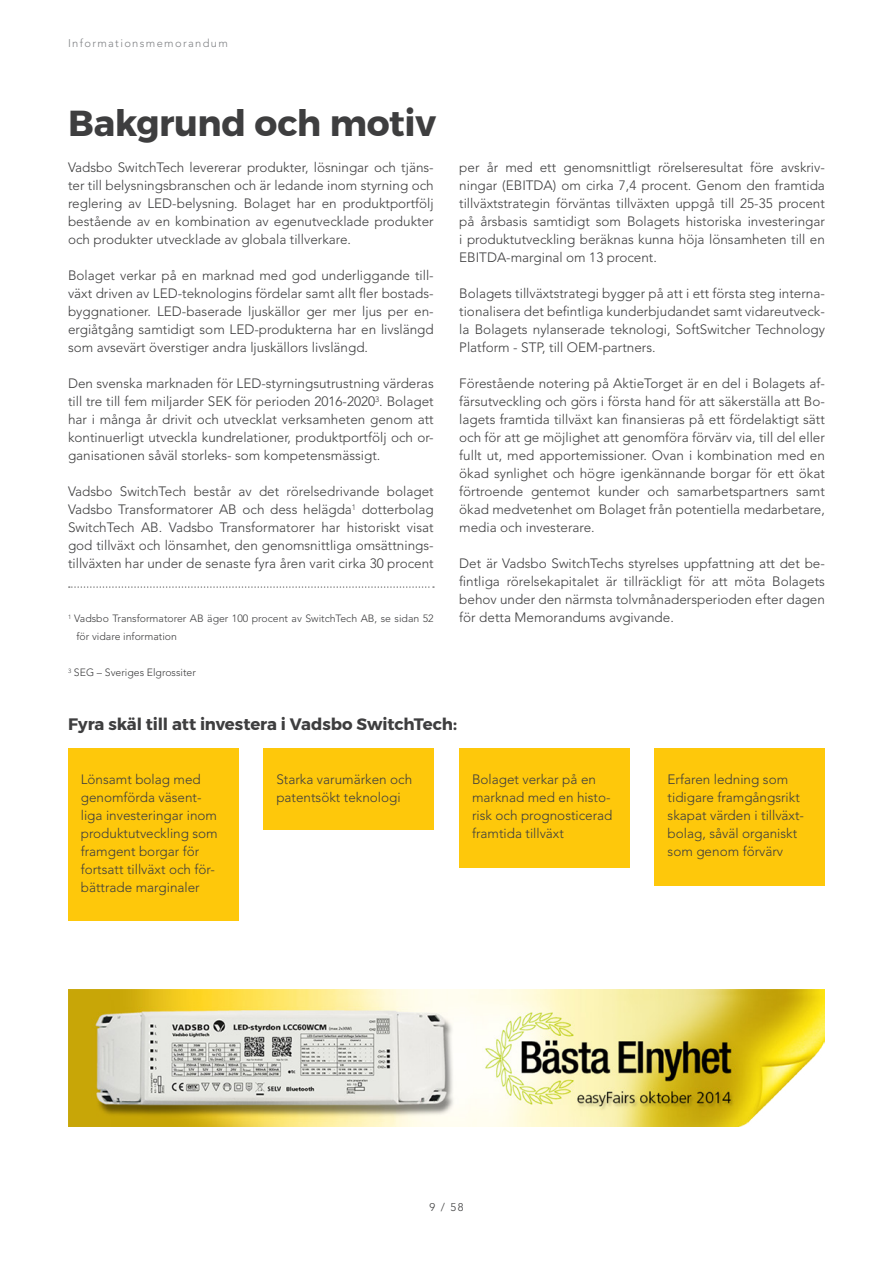
<style>
.page{position:relative;width:893px;height:1263px;background:#fff}
.page>*{position:absolute;margin:0;border:0;box-sizing:border-box;transform-origin:0 0}
.Heading_1{font:700 36px "Montserrat";letter-spacing:-.01em;color:#3e3e3f}
.Heading_2{font:700 16.5px "Montserrat";letter-spacing:-.005em;color:#3e3e3f}
.NormalSoftBreak{font:300 13.5px/18px "Avenir LT Std";color:#3e3e3f;text-align:justify}
.t1{font:300 11.1px "Avenir LT Std";letter-spacing:.12em;color:#808285}
.t2{font:300 11.1px "Avenir LT Std";color:#3e3e3f}
.Footnote_text{font:300 10.5px/18px "Avenir LT Std";color:#3e3e3f}
</style>
<div class="page">
<div style="left:68px;top:748px;width:170px;height:173px;background:#fec80b"></div>
<div style="left:264px;top:748px;width:170px;height:82px;background:#fec80b"></div>
<div style="left:459px;top:748px;width:170px;height:119px;background:#fec80b"></div>
<div style="left:655px;top:748px;width:170px;height:137px;background:#fec80b"></div>
<img style="left:68px;top:989px;width:757px;height:137px">
<svg style="left:69px;top:586px;width:365px;height:2px"></svg>
<p class="t1" style="left:68px;top:36px;width:161px">Informationsmemorandum</p>
<p class="Heading_1" style="left:68px;top:101px;width:369px">Bakgrund och motiv</p>
<p class="NormalSoftBreak" style="left:68px;top:159px;width:367px">Vadsbo SwitchTech levererar produkter, lösningar och tjäns&shy;ter till belysningsbranschen och är ledande inom styrning och reglering av LED-belysning. Bolaget har en produktportfölj bestående av en kombination av egenutvecklade produkter och produkter utvecklade av globala tillverkare.</p>
<p class="NormalSoftBreak" style="left:68px;top:267px;width:367px">Bolaget verkar på en marknad med god underliggande till&shy;växt driven av LED-teknologins fördelar samt allt fler bostads&shy;byggnationer. LED-baserade ljuskällor ger mer ljus per en&shy;ergiåtgång samtidigt som LED-produkterna har en livslängd som avsevärt överstiger andra ljuskällors livslängd.</p>
<p class="NormalSoftBreak" style="left:68px;top:375px;width:367px">Den svenska marknaden för LED-styrningsutrustning värderas till tre till fem miljarder SEK för perioden 2016-2020<sup>3</sup>. Bolaget har i många år drivit och utvecklat verksamheten genom att kontinuerligt utveckla kundrelationer, produktportfölj och or&shy;ganisationen såväl storleks- som kompetensmässigt.</p>
<p class="NormalSoftBreak" style="left:68px;top:483px;width:367px">Vadsbo SwitchTech består av det rörelsedrivande bolaget Vadsbo Transformatorer AB och dess helägda<sup>1</sup> dotterbolag SwitchTech AB. Vadsbo Transformatorer har historiskt visat god tillväxt och lönsamhet, den genomsnittliga omsättnings&shy;tillväxten har under de senaste fyra åren varit cirka 30 procent</p>
<p class="Footnote_text" style="left:77px;top:610px;width:359px;text-indent:-9px"><sup>1</sup> Vadsbo Transformatorer AB äger 100 procent av SwitchTech AB, se sidan 52 för vidare information</p>
<p class="Footnote_text" style="left:68px;top:664px;width:129px"><sup>3</sup> SEG – Sveriges Elgrossiter</p>
<p class="NormalSoftBreak" style="left:459px;top:159px;width:367px">per år med ett genomsnittligt rörelseresultat före avskriv&shy;ningar (EBITDA) om cirka 7,4 procent. Genom den framtida tillväxtstrategin förväntas tillväxten uppgå till 25-35 procent på årsbasis samtidigt som Bolagets historiska investeringar i produktutveckling beräknas kunna höja lönsamheten till en EBITDA-marginal om 13 procent.</p>
<p class="NormalSoftBreak" style="left:459px;top:285px;width:367px">Bolagets tillväxtstrategi bygger på att i ett första steg interna&shy;tionalisera det befintliga kunderbjudandet samt vidareutveck&shy;la Bolagets nylanserade teknologi, SoftSwitcher Technology Platform - STP, till OEM-partners.</p>
<p class="NormalSoftBreak" style="left:459px;top:375px;width:367px">Förestående notering på AktieTorget är en del i Bolagets af&shy;färsutveckling och görs i första hand för att säkerställa att Bo&shy;lagets framtida tillväxt kan finansieras på ett fördelaktigt sätt och för att ge möjlighet att genomföra förvärv via, till del eller fullt ut, med apportemissioner. Ovan i kombination med en ökad synlighet och högre igenkännande borgar för ett ökat förtroende gentemot kunder och samarbetspartners samt ökad medvetenhet om Bolaget från potentiella medarbetare, media och investerare.</p>
<p class="NormalSoftBreak" style="left:459px;top:555px;width:367px">Det är Vadsbo SwitchTechs styrelses uppfattning att det be&shy;fintliga rörelsekapitalet är tillräckligt för att möta Bolagets behov under den närmsta tolvmånadersperioden efter dagen för detta Memorandums avgivande.</p>
<p class="Heading_2" style="left:68px;top:714px;width:391px">Fyra skäl till att investera i Vadsbo SwitchTech:</p>
<p class="NormalSoftBreak" style="left:81px;top:771px;width:139px;text-align:left">Lönsamt bolag med genomförda väsent&shy;liga investeringar inom produktutveckling som framgent borgar för fortsatt tillväxt och för&shy;bättrade marginaler</p>
<p class="NormalSoftBreak" style="left:276px;top:771px;width:137px">Starka varumärken och patentsökt teknologi</p>
<p class="NormalSoftBreak" style="left:472px;top:771px;width:142px;text-align:left">Bolaget verkar på en marknad med en histo&shy;risk och prognosticerad framtida tillväxt</p>
<p class="NormalSoftBreak" style="left:668px;top:771px;width:138px;text-align:left">Erfaren ledning som tidigare framgångsrikt skapat värden i tillväxt&shy;bolag, såväl organiskt som genom förvärv</p>
<p class="t2" style="left:429px;top:1200px;width:35px">9 / 58</p>
</div>
